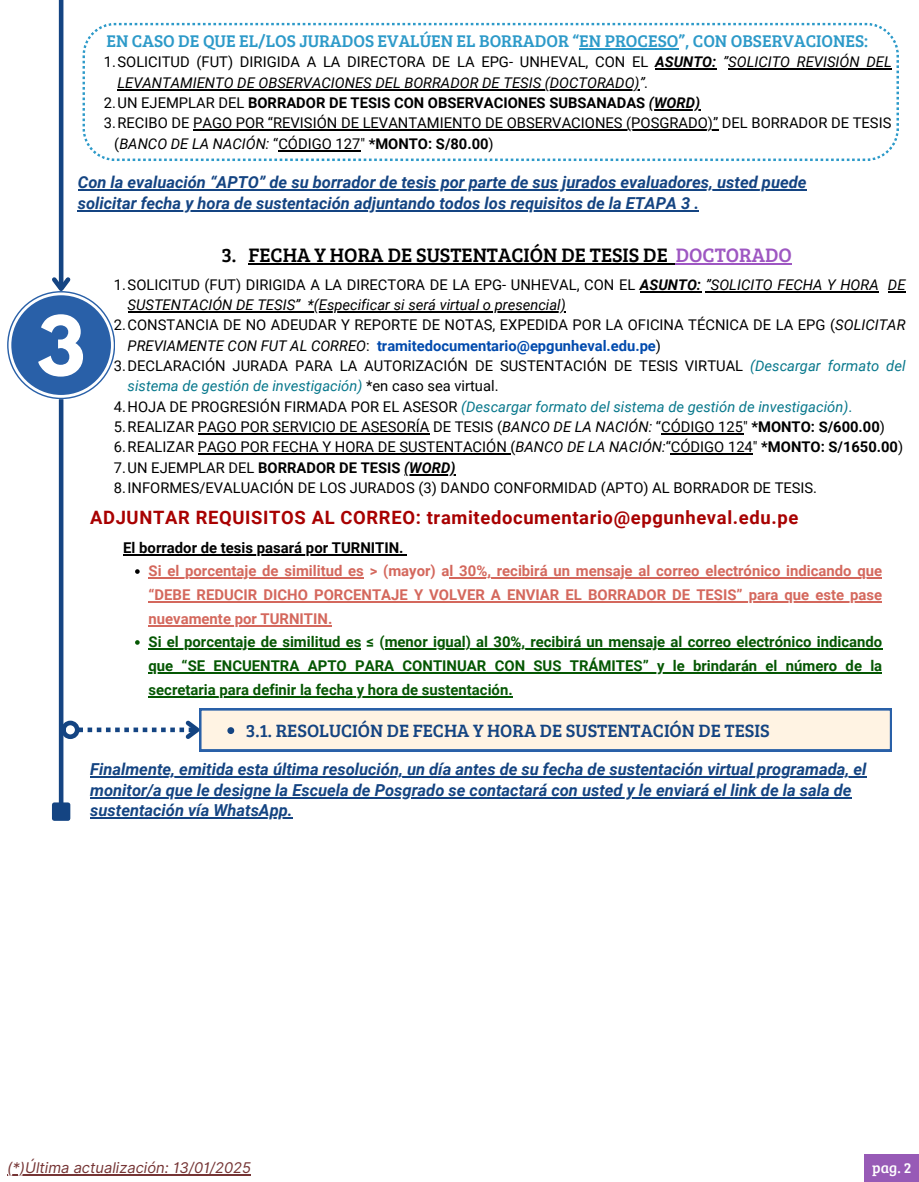
<style>
.page{position:relative;width:919px;height:1182px;background:#fff}
.page>*{position:absolute;margin:0;border:0;box-sizing:border-box;transform-origin:0 0}
.t1{font:700 72.89px "League Spartan";color:#fff}
.t2{font:20.12px "Bree Serif";color:#000}
.t3{font:700 18.38px "Roboto";letter-spacing:.035em;color:#a80000}
.t4{font:18.38px "Bree Serif";color:#144482}
.t5{font:17.5px "Bree Serif";color:#2d9ac9}
.t6{font:italic 700 16.45px "Roboto";color:#144482}
.t7{font:700 14.88px/23.6px "Roboto";color:#055703}
.t8{font:700 14.88px "Roboto";color:#d4685d}
.t9{font:700 14.88px "Roboto";color:#000}
.t10{font:14.88px "Bree Serif";color:#fff}
.t11{font:14.7px/20.3px "Roboto";color:#000}
.t12{font:italic 14.7px "Roboto";color:#000}
.t13{font:italic 14.7px "Roboto";color:#08788c}
.t14{font:700 14.7px "Roboto";color:#000}
.t15{font:700 14.7px "Roboto";color:#004aad}
.t16{font:italic 14.7px "Inter";color:#753434}
.s1{font-weight:700;font-style:italic}
.s2{font-style:italic}
.s3{font-weight:400}
.s4{font-style:normal}
.s5{font-weight:700;font-style:normal}
.s6{color:#9e57c2}
.s7{font-weight:400;color:#000}
.s8{font-style:italic;color:#08788c}
.s9{font-style:normal;color:#000}
.s10{font-weight:700}
.s11{color:#d4685d}
</style>
<div class="page">
<div style="left:61px;top:720px;width:19px;height:19px;border:5px solid #144482;border-radius:50%"></div>
<hr style="left:59px;top:0;width:4px;height:289px;background:#144482">
<svg style="left:7px;top:273px;width:108px;height:126px"></svg>
<hr style="left:59px;top:399px;width:4px;height:404px;background:#144482">
<div style="left:54px;top:804px;width:14px;height:14px;background:#144482"></div>
<div style="left:52px;top:802px;width:18px;height:18px;border:5px solid #144482"></div>
<svg style="left:78px;top:708px;width:814px;height:43px"></svg>
<hr style="left:249px;top:263px;width:419px;height:2px;background:#000">
<svg style="left:668px;top:263px;width:8px;height:2px"></svg>
<hr style="left:676px;top:263px;width:116px;height:2px;background:#9e57c2">
<hr style="left:123px;top:554px;width:280px;height:1px;background:#000">
<svg style="left:135px;top:569px;width:5px;height:4px"></svg>
<hr style="left:149px;top:577px;width:215px;height:2px;background:#d4685d">
<hr style="left:449px;top:577px;width:433px;height:2px;background:#d4685d">
<hr style="left:149px;top:601px;width:733px;height:1px;background:#d4685d">
<hr style="left:149px;top:625px;width:183px;height:1px;background:#d4685d">
<svg style="left:135px;top:640px;width:5px;height:4px"></svg>
<hr style="left:149px;top:648px;width:212px;height:2px;background:#055703">
<hr style="left:385px;top:648px;width:497px;height:2px;background:#055703">
<hr style="left:149px;top:672px;width:733px;height:1px;background:#055703">
<hr style="left:149px;top:696px;width:364px;height:1px;background:#055703">
<hr style="left:90px;top:776px;width:776px;height:2px;background:#144482">
<hr style="left:90px;top:797px;width:761px;height:1px;background:#144482">
<hr style="left:90px;top:817px;width:203px;height:1px;background:#144482">
<div style="left:864px;top:1153px;width:55px;height:28px;background:#975ab6"></div>
<hr style="left:78px;top:189px;width:728px;height:2px;background:#144482">
<hr style="left:78px;top:210px;width:621px;height:1px;background:#144482">
<svg style="left:82px;top:23px;width:817px;height:138px"></svg>
<hr style="left:579px;top:48px;width:99px;height:2px;background:#2d9ac9">
<hr style="left:655px;top:69px;width:61px;height:1px;background:#000">
<hr style="left:728px;top:69px;width:164px;height:1px;background:#000">
<hr style="left:117px;top:89px;width:523px;height:1px;background:#000">
<hr style="left:649px;top:109px;width:51px;height:2px;background:#000">
<hr style="left:193px;top:130px;width:525px;height:1px;background:#000">
<hr style="left:278px;top:150px;width:82px;height:1px;background:#000">
<hr style="left:640px;top:291px;width:61px;height:1px;background:#000">
<hr style="left:705px;top:291px;width:174px;height:1px;background:#000">
<svg style="left:888px;top:291px;width:17px;height:1px"></svg>
<hr style="left:128px;top:311px;width:172px;height:1px;background:#000">
<hr style="left:308px;top:311px;width:258px;height:1px;background:#000">
<hr style="left:198px;top:433px;width:231px;height:1px;background:#000">
<hr style="left:661px;top:433px;width:82px;height:1px;background:#000">
<hr style="left:198px;top:453px;width:312px;height:2px;background:#000">
<hr style="left:671px;top:453px;width:82px;height:2px;background:#000">
<hr style="left:404px;top:474px;width:51px;height:1px;background:#000">
<hr style="left:7px;top:1173px;width:244px;height:1px;background:#753434">
<p class="t5" style="left:106px;top:28px;width:763px">EN CASO DE QUE EL/LOS JURADOS EVALÚEN EL BORRADOR “EN PROCESO”, CON OBSERVACIONES:</p>
<p class="t11" style="left:104px;top:52px;width:789px">1.SOLICITUD (FUT) DIRIGIDA A LA DIRECTORA DE LA EPG- UNHEVAL, CON EL <span class="s1">ASUNTO:</span> <span class="s2">”SOLICITO REVISIÓN DEL</span></p>
<h2 class="t12" style="left:117px;top:74px;width:533px">LEVANTAMIENTO DE OBSERVACIONES DEL BORRADOR DE TESIS (DOCTORADO)”.</h2>
<p class="t14" style="left:104px;top:94px;width:598px"><span class="s3">2.UN EJEMPLAR DEL</span> BORRADOR DE TESIS CON OBSERVACIONES SUBSANADAS <span class="s2">(WORD)</span></p>
<p class="t11" style="left:104px;top:113px;width:789px">3.RECIBO DE PAGO POR “REVISIÓN DE LEVANTAMIENTO DE OBSERVACIONES (POSGRADO)” DEL BORRADOR DE TESIS</p>
<p class="t12" style="left:114px;top:135px;width:381px"><span class="s4">(</span>BANCO DE LA NACIÓN: <span class="s4">“CÓDIGO 127"</span> <span class="s5">*MONTO: S/80.00</span><span class="s4">)</span></p>
<p class="t6" style="left:78px;top:173px;width:730px">Con la evaluación “APTO” de su borrador de tesis por parte de sus jurados evaluadores, usted puede</p>
<p class="t6" style="left:78px;top:193px;width:623px">solicitar fecha y hora de sustentación adjuntando todos los requisitos de la ETAPA 3 .</p>
<p class="t1" style="left:37px;top:310px;width:50px">3</p>
<h4 class="t2" style="left:221px;top:240px;width:572px">3. FECHA Y HORA DE SUSTENTACIÓN DE TESIS DE <span class="s6">DOCTORADO</span></h4>
<p class="t11" style="left:128px;top:274px;width:779px;text-indent:-14px">1.SOLICITUD (FUT) DIRIGIDA A LA DIRECTORA DE LA EPG- UNHEVAL, CON EL <span class="s1">ASUNTO:</span> <span class="s2">”SOLICITO FECHA Y HORA DE<br>SUSTENTACIÓN DE TESIS”</span></p>
<h5 class="t12" style="left:308px;top:296px;width:260px">*(Especificar si será virtual o presencial)</h5>
<h5 class="t11" style="left:114px;top:315px;width:793px">2.CONSTANCIA DE NO ADEUDAR Y REPORTE DE NOTAS, EXPEDIDA POR LA OFICINA TÉCNICA DE LA EPG (<span class="s2">SOLICITAR</span></h5>
<h5 class="t12" style="left:128px;top:337px;width:244px">PREVIAMENTE CON FUT AL CORREO<span class="s4">:</span></h5>
<p class="t15" style="left:377px;top:337px;width:285px">tramitedocumentario@epgunheval.edu.pe<span class="s7">)</span></p>
<p class="t11" style="left:114px;top:356px;width:793px">3.DECLARACIÓN JURADA PARA LA AUTORIZACIÓN DE SUSTENTACIÓN DE TESIS VIRTUAL <span class="s8">(Descargar formato del</span></p>
<p class="t13" style="left:128px;top:377px;width:372px">sistema de gestión de investigación) <span class="s9">*en caso sea virtual.</span></p>
<p class="t13" style="left:114px;top:398px;width:740px"><span class="s9">4.HOJA DE PROGRESIÓN FIRMADA POR EL ASESOR</span> (Descargar formato del sistema de gestión de investigación)<span class="s4">.</span></p>
<p class="t11" style="left:114px;top:417px;width:772px">5.REALIZAR PAGO POR SERVICIO DE ASESORÍA DE TESIS (<span class="s2">BANCO DE LA NACIÓN:</span> “CÓDIGO 125" <span class="s10">*MONTO: S/600.00</span>)</p>
<p class="t11" style="left:114px;top:437px;width:790px">6.REALIZAR PAGO POR FECHA Y HORA DE SUSTENTACIÓN (<span class="s2">BANCO DE LA NACIÓN:</span>“CÓDIGO 124" <span class="s10">*MONTO: S/1650.00</span>)</p>
<p class="t11" style="left:114px;top:457px;width:705px">7.UN EJEMPLAR DEL <span class="s10">BORRADOR DE TESIS</span> <span class="s1">(WORD)<br></span>8.INFORMES/EVALUACIÓN DE LOS JURADOS (3) DANDO CONFORMIDAD (APTO) AL BORRADOR DE TESIS.</p>
<p class="t3" style="left:90px;top:506px;width:710px">ADJUNTAR REQUISITOS AL CORREO: tramitedocumentario@epgunheval.edu.pe</p>
<p class="t9" style="left:123px;top:539px;width:282px">El borrador de tesis pasará por TURNITIN.</p>
<p class="t8" style="left:149px;top:562px;width:735px">Si el porcentaje de similitud es &gt; (mayor) al 30%, recibirá un mensaje al correo electrónico indicando que</p>
<h5 class="t8" style="left:149px;top:586px;width:735px">“DEBE REDUCIR DICHO PORCENTAJE Y VOLVER A ENVIAR EL BORRADOR DE TESIS” para que este pase</h5>
<h1 class="t7" style="left:149px;top:606px;width:735px"><span class="s11">nuevamente por TURNITIN.<br></span>Si el porcentaje de similitud es ≤ (menor igual) al 30%, recibirá un mensaje al correo electrónico indicando</h1>
<p class="t7" style="left:149px;top:654px;width:735px">que “SE ENCUENTRA APTO PARA CONTINUAR CON SUS TRÁMITES” y le brindarán el número de la</p>
<p class="t7" style="left:149px;top:677px;width:366px">secretaria para definir la fecha y hora de sustentación.</p>
<p class="t4" style="left:246px;top:717px;width:525px">3.1. RESOLUCIÓN DE FECHA Y HORA DE SUSTENTACIÓN DE TESIS</p>
<p class="t6" style="left:90px;top:760px;width:778px">Finalmente, emitida esta última resolución, un día antes de su fecha de sustentación virtual programada, el</p>
<p class="t6" style="left:90px;top:780px;width:763px">monitor/a que le designe la Escuela de Posgrado se contactará con usted y le enviará el link de la sala de</p>
<p class="t6" style="left:90px;top:800px;width:204px">sustentación vía WhatsApp.</p>
<p class="t16" style="left:7px;top:1158px;width:245px">(*)Última actualización: 13/01/2025</p>
<p class="t10" style="left:872px;top:1156px;width:41px">pag. 2</p>
</div>
